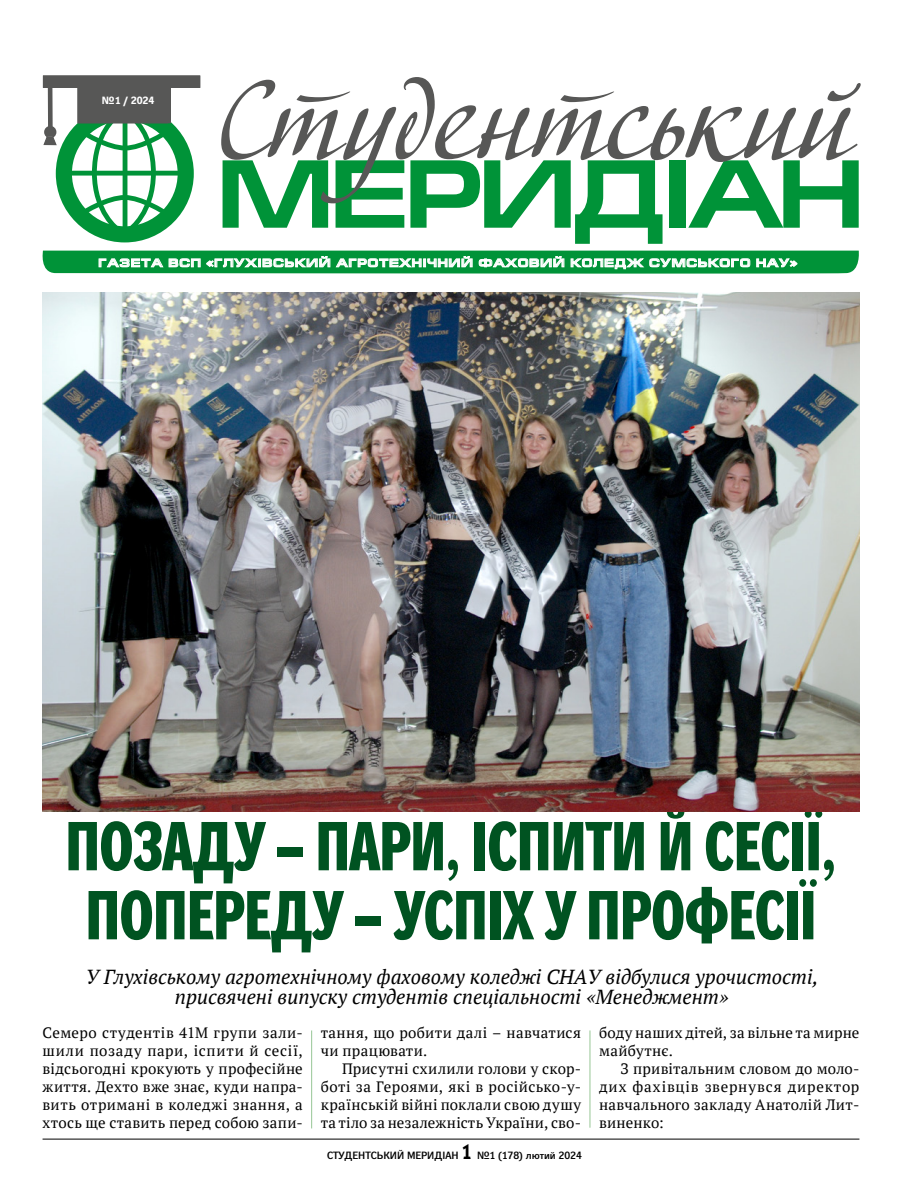
<style>
.page{position:relative;width:902px;height:1191px;background:#fff}
.page>*{position:absolute;margin:0;border:0;box-sizing:border-box;transform-origin:0 0}
.t1{font:110.85px "Adventure";color:#575756}
.t2{font:700 expanded 97.05px "Europe";letter-spacing:-.05em;color:#009338}
.t3{font:700 69px/69px "DG Pro 23";color:#005321}
.t4{font:italic 20.25px/20.2px "PT Serif Pro";color:#000;text-align:center}
.t5{font:15px/18px "PT Serif Pro";letter-spacing:.02em;color:#000;text-align:justify}
.t6{font:700 expanded 11.55px "Europe";letter-spacing:.075em;color:#fff}
.t7{font:10.5px "DG Pro 43";color:#000}
.t8{font:700 10.5px "DG Pro 42";color:#fff}
.s1{font-family:"DG Pro 32";font-weight:700;font-size:21px}
</style>
<div class="page">
<hr style="left:43px;top:1138px;width:816px;height:1px;background:#000">
<svg style="left:42px;top:251px;width:817px;height:23px;background:#2fa65c"></svg>
<hr style="left:68px;top:171px;width:114px;height:4px;background:#009338">
<svg style="left:79px;top:123px;width:91px;height:111px"></svg>
<div style="left:56px;top:104px;width:138px;height:138px;border:16px solid #009338;border-radius:50%"></div>
<div style="left:43px;top:76px;width:157px;height:11px;background:#575756"></div>
<div style="left:43px;top:75px;width:157px;height:13px;border:1px solid #575756"></div>
<div style="left:77px;top:85px;width:94px;height:38px;border:1px solid #575756"></div>
<div style="left:78px;top:86px;width:89px;height:37px;background:#575756"></div>
<div style="left:77px;top:85px;width:91px;height:38px;border:1px solid #575756"></div>
<svg style="left:43px;top:87px;width:15px;height:59px"></svg>
<hr style="left:589px;top:1030px;width:1px;height:97px;background:#97c695">
<hr style="left:311px;top:1030px;width:1px;height:98px;background:#97c695">
<img style="left:43px;top:293px;width:816px;height:518px">
<p class="t8" style="left:102px;top:94px;width:54px">№1 / 2024</p>
<h1 class="t1" style="left:216px;top:55px;width:639px">Студентський</h1>
<h2 class="t2" style="left:216px;top:141px;width:649px">МЕРИДІАН</h2>
<p class="t6" style="left:98px;top:256px;width:700px">ГАЗЕТА ВСП «ГЛУХІВСЬКИЙ АГРОТЕХНІЧНИЙ ФАХОВИЙ КОЛЕДЖ СУМСЬКОГО НАУ»</p>
<h3 class="t3" style="left:66px;top:814px;width:771px">ПОЗАДУ – ПАРИ, ІСПИТИ Й СЕСІЇ,<br>ПОПЕРЕДУ – УСПІХ У ПРОФЕСІЇ</h3>
<h3 class="t4" style="left:86px;top:966px;width:734px">У Глухівському агротехнічному фаховому коледжі СНАУ відбулися урочистості, присвячені випуску студентів спеціальності «Менеджмент»</h3>
<p class="t5" style="left:43px;top:1023px;width:262px">Семеро студентів 41М групи зали&shy;шили позаду пари, іспити й сесії, відсьогодні крокують у професійне життя. Дехто вже знає, куди напра&shy;вить отримані в коледжі знання, а хтось ще ставить перед собою запи-</p>
<p class="t5" style="left:321px;top:1023px;width:262px">тання, що робити далі – навчатися чи працювати.</p>
<p class="t5" style="left:321px;top:1059px;width:262px;text-indent:21px">Присутні схилили голови у скор&shy;боті за Героями, які в російсько-у&shy;країнській війні поклали свою душу та тіло за незалежність України, сво-</p>
<p class="t7" style="left:327px;top:1149px;width:256px">СТУДЕНТСЬКИЙ МЕРИДІАН <span class="s1">1</span> №1 (178) лютий 2024</p>
<p class="t5" style="left:599px;top:1023px;width:262px">боду наших дітей, за вільне та мирне майбутнє.</p>
<p class="t5" style="left:599px;top:1059px;width:262px;text-indent:21px">З привітальним словом до моло&shy;дих фахівців звернувся директор навчального закладу Анатолій Лит&shy;виненко:</p>
</div>
